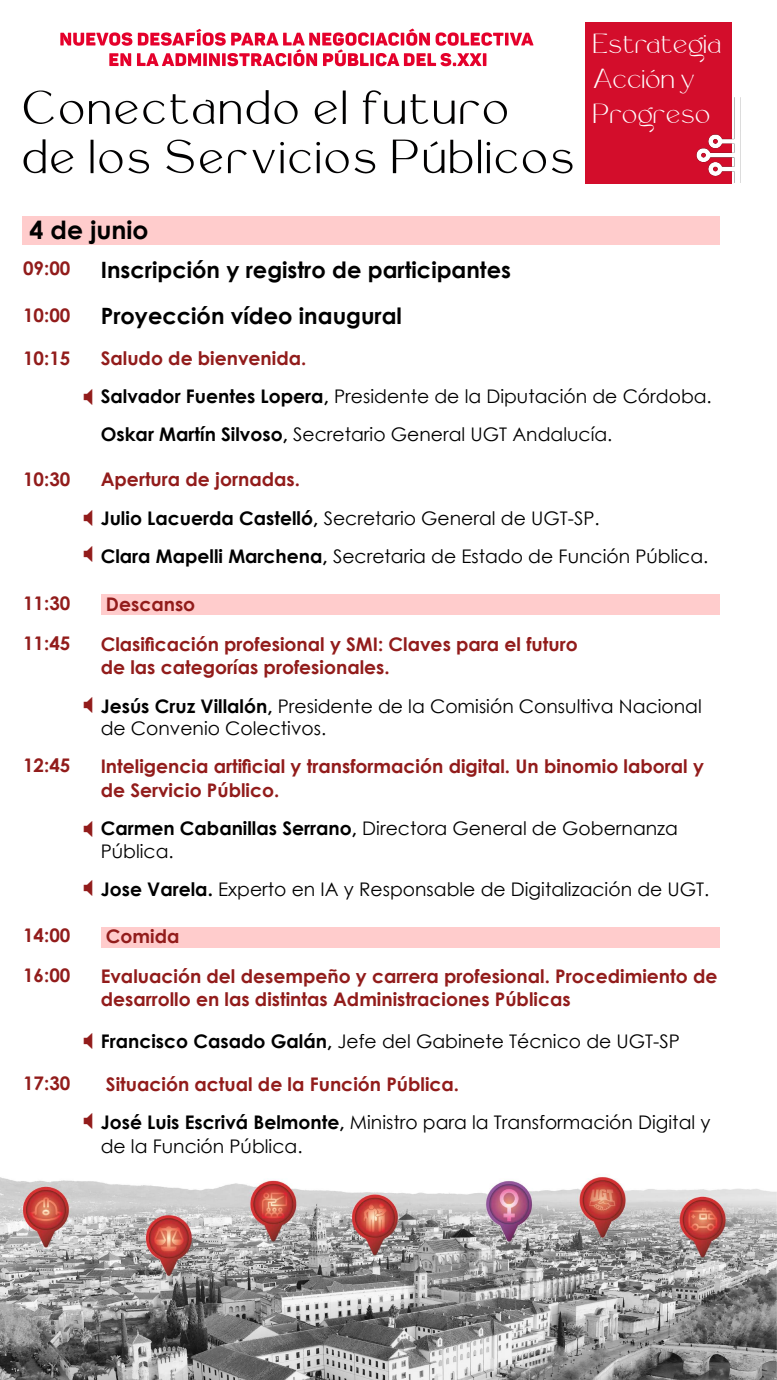
<style>
.page{position:relative;width:777px;height:1380px;background:#fff}
.page>*{position:absolute;margin:0;border:0;box-sizing:border-box;transform-origin:0 0}
.t1{font:28.75px/35px "Rollgates Luxury";color:#fff}
.t2{font:700 25px "Century Gothic";color:#000}
.t3{font:700 22.5px/45.8px "Century Gothic";color:#000}
.t4{font:18.75px/38.1px "Century Gothic";color:#000}
.t5{font:700 18.75px/40px "Century Gothic";color:#921c1b}
.s1{font-weight:700;color:#921c1b}
.s2{font-weight:700}
</style>
<div class="page">
<img style="left:23px;top:28px;width:550px;height:146px">
<div style="left:101px;top:595px;width:618px;height:20px;background:#fcc"></div>
<div style="left:101px;top:927px;width:618px;height:21px;background:#fcc"></div>
<div style="left:22px;top:216px;width:697px;height:29px;background:#fcc"></div>
<img style="left:0;top:1176px;width:776px;height:204px">
<div style="left:585px;top:22px;width:146px;height:162px;background:#d30d2b"></div>
<img style="left:696px;top:98px;width:39px;height:84px">
<h1 class="t1" style="left:592px;top:28px;width:130px">Estrategia<br>Acción y<br>Progreso</h1>
<h2 class="t2" style="left:30px;top:211px;width:120px">4 de junio</h2>
<p class="t5" style="left:23px;top:248px;width:49px">09:00</p>
<p class="t5" style="left:23px;top:295px;width:49px">10:00</p>
<p class="t5" style="left:23px;top:338px;width:49px">10:15</p>
<p class="t3" style="left:101px;top:246px;width:411px">Inscripción y registro de participantes<br>Proyección vídeo inaugural</p>
<p class="t4" style="left:101px;top:339px;width:612px"><span class="s1">Saludo de bienvenida.<br></span><span class="s2">Salvador Fuentes Lopera,</span> Presidente de la Diputación de Córdoba.<br><span class="s2">Oskar Martín Silvoso,</span> Secretario General UGT Andalucía.</p>
<p class="t4" style="left:101px;top:460px;width:609px"><span class="s1">Apertura de jornadas.<br></span><span class="s2">Julio Lacuerda Castelló,</span> Secretario General de UGT-SP.<br><span class="s2">Clara Mapelli Marchena,</span> Secretaria de Estado de Función Pública.</p>
<p class="t5" style="left:101px;top:583px;width:478px">Descanso<br>Clasificación profesional y SMI: Claves para el futuro</p>
<p class="t4" style="left:101px;top:648px;width:602px"><span class="s1">de las categorías profesionales.<br></span><span class="s2">Jesús Cruz Villalón,</span> Presidente de la Comisión Consultiva Nacional</p>
<p class="t4" style="left:101px;top:709px;width:227px">de Convenio Colectivos.</p>
<p class="t5" style="left:101px;top:754px;width:604px;line-height:23.8px">Inteligencia artificial y transformación digital. Un binomio laboral y de Servicio Público.</p>
<p class="t4" style="left:101px;top:817px;width:578px;line-height:22.5px"><span class="s2">Carmen Cabanillas Serrano,</span> Directora General de Gobernanza<br>Pública.</p>
<p class="t4" style="left:101px;top:870px;width:610px"><span class="s2">Jose Varela.</span> Experto en IA y Responsable de Digitalización de UGT.</p>
<p class="t5" style="left:101px;top:915px;width:618px">Comida<br>Evaluación del desempeño y carrera profesional. Procedimiento de</p>
<p class="t5" style="left:101px;top:978px;width:471px">desarrollo en las distintas Administraciones Públicas</p>
<p class="t4" style="left:101px;top:1022px;width:580px"><span class="s2">Francisco Casado Galán,</span> Jefe del Gabinete Técnico de UGT-SP</p>
<p class="t4" style="left:101px;top:1065px;width:611px"><span class="s1">Situación actual de la Función Pública.<br></span><span class="s2">José Luis Escrivá Belmonte,</span> Ministro para la Transformación Digital y</p>
<p class="t4" style="left:101px;top:1126px;width:203px">de la Función Pública.</p>
<p class="t5" style="left:23px;top:458px;width:49px">10:30</p>
<p class="t5" style="left:23px;top:582px;width:49px">11:30<br>11:45</p>
<p class="t5" style="left:23px;top:744px;width:49px">12:45</p>
<p class="t5" style="left:23px;top:915px;width:49px;line-height:39.4px">14:00<br>16:00</p>
<p class="t5" style="left:23px;top:1062px;width:49px">17:30</p>
</div>
